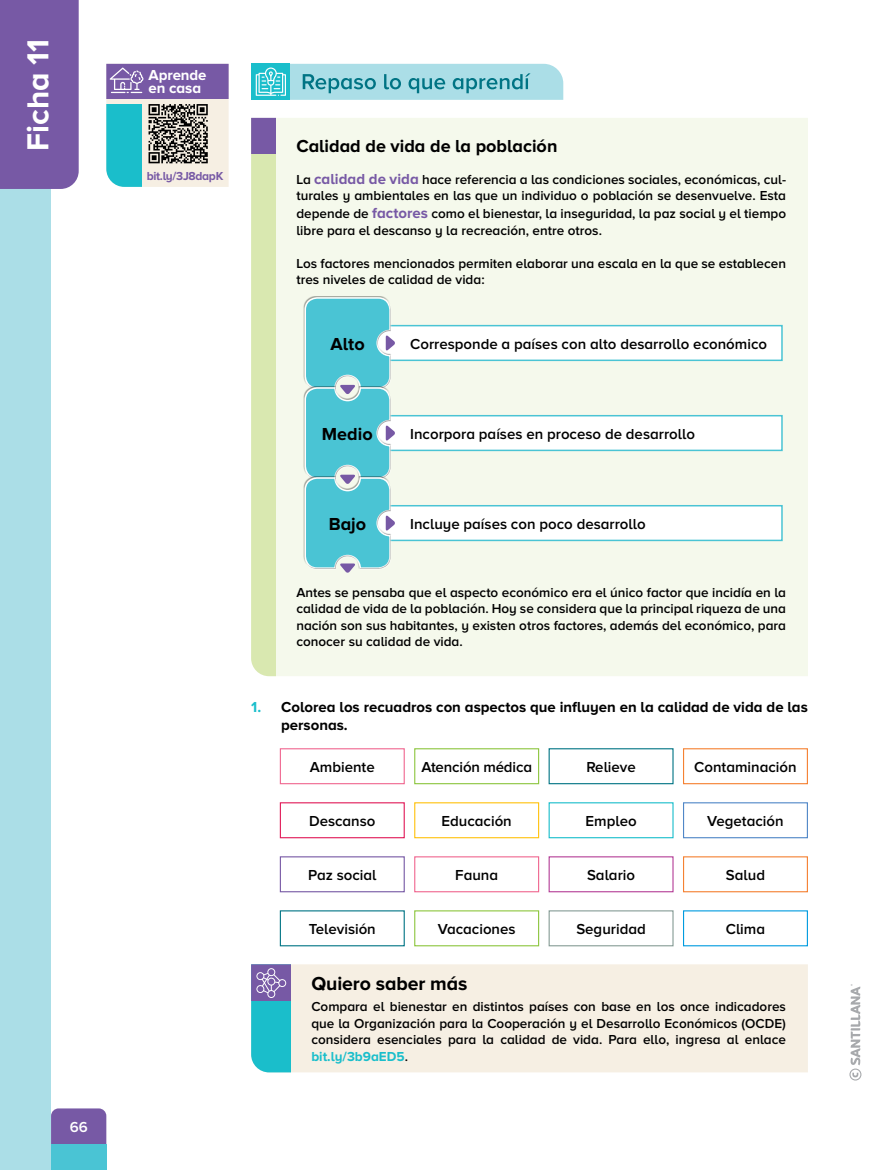
<style>
.page{position:relative;width:893px;height:1170px;background:#fff}
.page>*{position:absolute;margin:0;border:0;box-sizing:border-box;transform-origin:0 0}
.t1{font:700 31.5px "Proxima Nova A";color:#fff}
.t2{font:700 19.5px "Proxima Nova A";letter-spacing:-.005em;color:#000}
.t3{font:700 18px "Proxima Nova A";color:#000}
.t4{font:600 15px "Proxima Nova A";color:#000}
.t5{font:700 15px/18px "Proxima Nova A";color:#000}
.t6{font:700 15px/13.5px "Proxima Nova A";letter-spacing:-.005em;color:#fff}
.t7{font:600 15px "Proxima Nova A";color:#fff}
.t8{font:600 13.5px/16.5px "Proxima Nova A";color:#000}
.t9{font:700 12px "Proxima Nova A";letter-spacing:-.025em;color:#7759a5}
.s1{font-weight:700;font-size:15px;color:#7759a5}
.s2{color:#1abecb}
.s3{font-weight:700;color:#1abecb}
</style>
<div class="page">
<div style="left:0;top:172px;width:51px;height:997px;background:#abdee7"></div>
<div style="left:0;top:0;width:79px;height:189px;background:#7759a5"></div>
<div style="left:51px;top:1108px;width:55px;height:36px;background:#7759a5"></div>
<div style="left:51px;top:1144px;width:55px;height:25px;background:#4ac4d4"></div>
<svg style="left:251px;top:64px;width:312px;height:36px;background:#8dd0da"></svg>
<div style="left:291px;top:964px;width:517px;height:108px;background:#f6efe3"></div>
<div style="left:251px;top:964px;width:40px;height:108px;background:#1abecb"></div>
<div style="left:251px;top:964px;width:40px;height:36px;background:#7759a5"></div>
<svg style="left:256px;top:968px;width:30px;height:29px"></svg>
<div style="left:280px;top:748px;width:125px;height:36px;border:1px solid #f06790"></div>
<div style="left:280px;top:802px;width:125px;height:36px;border:1px solid #e11a58"></div>
<div style="left:280px;top:856px;width:125px;height:36px;border:1px solid #7759a5"></div>
<div style="left:280px;top:910px;width:125px;height:36px;border:1px solid #007484"></div>
<div style="left:414px;top:748px;width:125px;height:36px;border:1px solid #8dc63f"></div>
<div style="left:414px;top:802px;width:125px;height:36px;border:1px solid #ffc20e"></div>
<div style="left:414px;top:856px;width:125px;height:36px;border:1px solid #f06790"></div>
<div style="left:414px;top:910px;width:125px;height:36px;border:1px solid #8dc63f"></div>
<div style="left:549px;top:748px;width:125px;height:36px;border:1px solid #007484"></div>
<div style="left:549px;top:802px;width:125px;height:36px;border:1px solid #1abecb"></div>
<div style="left:549px;top:856px;width:125px;height:36px;border:1px solid #b43e97"></div>
<div style="left:549px;top:910px;width:125px;height:36px;border:1px solid #869c96"></div>
<div style="left:683px;top:748px;width:125px;height:36px;border:1px solid #f58132"></div>
<div style="left:683px;top:802px;width:125px;height:36px;border:1px solid #5087c7"></div>
<div style="left:683px;top:856px;width:125px;height:36px;border:1px solid #f58132"></div>
<div style="left:683px;top:910px;width:125px;height:36px;border:1px solid #009bdf"></div>
<div style="left:276px;top:118px;width:532px;height:558px;background:#f5f9ec"></div>
<div style="left:251px;top:118px;width:25px;height:558px;background:#d9e8b0"></div>
<div style="left:251px;top:118px;width:25px;height:36px;background:#7759a5"></div>
<div style="left:372px;top:325px;width:410px;height:35px;background:#fff"></div>
<div style="left:371px;top:325px;width:412px;height:36px;border:2px solid #4ac4d4"></div>
<div style="left:372px;top:415px;width:410px;height:35px;background:#fff"></div>
<div style="left:371px;top:415px;width:412px;height:36px;border:2px solid #4ac4d4"></div>
<div style="left:372px;top:505px;width:410px;height:35px;background:#fff"></div>
<div style="left:371px;top:505px;width:412px;height:36px;border:2px solid #4ac4d4"></div>
<svg style="left:304px;top:296px;width:91px;height:277px;background:#6bcad7"></svg>
<svg style="left:106px;top:64px;width:123px;height:123px;background:#8ea2b4"></svg>
<svg style="left:849px;top:984px;width:12px;height:96px"></svg>
<h1 class="t1" style="left:20px;top:151px;width:114px;rotate:-90deg">Ficha 11</h1>
<p class="t7" style="left:70px;top:1118px;width:20px">66</p>
<p class="t6" style="left:149px;top:68px;width:60px">Aprende en casa</p>
<p class="t9" style="left:147px;top:169px;width:78px">bit.ly/3J8dapK</p>
<h3 class="t3" style="left:296px;top:136px;width:263px">Calidad de vida de la población</h3>
<p class="t8" style="left:296px;top:171px;width:491px">La <span class="s1">calidad de vida</span> hace referencia a las condiciones sociales, económicas, cul&shy;turales y ambientales en las que un individuo o población se desenvuelve. Esta</p>
<p class="t8" style="left:296px;top:205px;width:491px">depende de <span class="s1">factores</span> como el bienestar, la inseguridad, la paz social y el tiempo libre para el descanso y la recreación, entre otros.</p>
<p class="t8" style="left:296px;top:255px;width:491px">Los factores mencionados permiten elaborar una escala en la que se establecen tres niveles de calidad de vida:</p>
<h3 class="t3" style="left:331px;top:334px;width:36px">Alto</h3>
<p class="t4" style="left:410px;top:335px;width:358px">Corresponde a países con alto desarrollo económico</p>
<h3 class="t3" style="left:322px;top:424px;width:52px">Medio</h3>
<h3 class="t3" style="left:329px;top:514px;width:39px">Bajo</h3>
<p class="t4" style="left:410px;top:425px;width:286px">Incorpora países en proceso de desarrollo</p>
<p class="t4" style="left:410px;top:515px;width:237px">Incluye países con poco desarrollo</p>
<p class="t8" style="left:296px;top:583px;width:491px;text-align:justify">Antes se pensaba que el aspecto económico era el único factor que incidía en la calidad de vida de la población. Hoy se considera que la principal riqueza de una nación son sus habitantes, y existen otros factores, además del económico, para conocer su calidad de vida.</p>
<p class="t5" style="left:281px;top:698px;width:528px;text-indent:-30px"><span class="s2">1.</span> Colorea los recuadros con aspectos que influyen en la calidad de vida de las personas.</p>
<p class="t4" style="left:310px;top:758px;width:66px">Ambiente</p>
<p class="t4" style="left:421px;top:758px;width:112px">Atención médica</p>
<p class="t4" style="left:586px;top:758px;width:51px">Relieve</p>
<p class="t4" style="left:694px;top:758px;width:104px">Contaminación</p>
<p class="t4" style="left:309px;top:812px;width:68px">Descanso</p>
<p class="t4" style="left:442px;top:812px;width:72px">Educación</p>
<p class="t4" style="left:585px;top:812px;width:53px">Empleo</p>
<p class="t4" style="left:707px;top:812px;width:78px">Vegetación</p>
<p class="t4" style="left:308px;top:866px;width:70px">Paz social</p>
<p class="t4" style="left:455px;top:866px;width:44px">Fauna</p>
<p class="t4" style="left:587px;top:866px;width:50px">Salario</p>
<p class="t4" style="left:726px;top:866px;width:41px">Salud</p>
<p class="t4" style="left:309px;top:920px;width:69px">Televisión</p>
<p class="t4" style="left:438px;top:920px;width:79px">Vacaciones</p>
<p class="t4" style="left:576px;top:920px;width:71px">Seguridad</p>
<p class="t4" style="left:726px;top:920px;width:41px">Clima</p>
<h2 class="t2" style="left:311px;top:972px;width:158px">Quiero saber más</h2>
<p class="t8" style="left:311px;top:997px;width:476px;text-align:justify">Compara el bienestar en distintos países con base en los once indicadores que la Organización para la Cooperación y el Desarrollo Económicos (OCDE) considera esenciales para la calidad de vida. Para ello, ingresa al enlace <span class="s3">bit.ly/3b9aED5</span>.</p>
</div>
